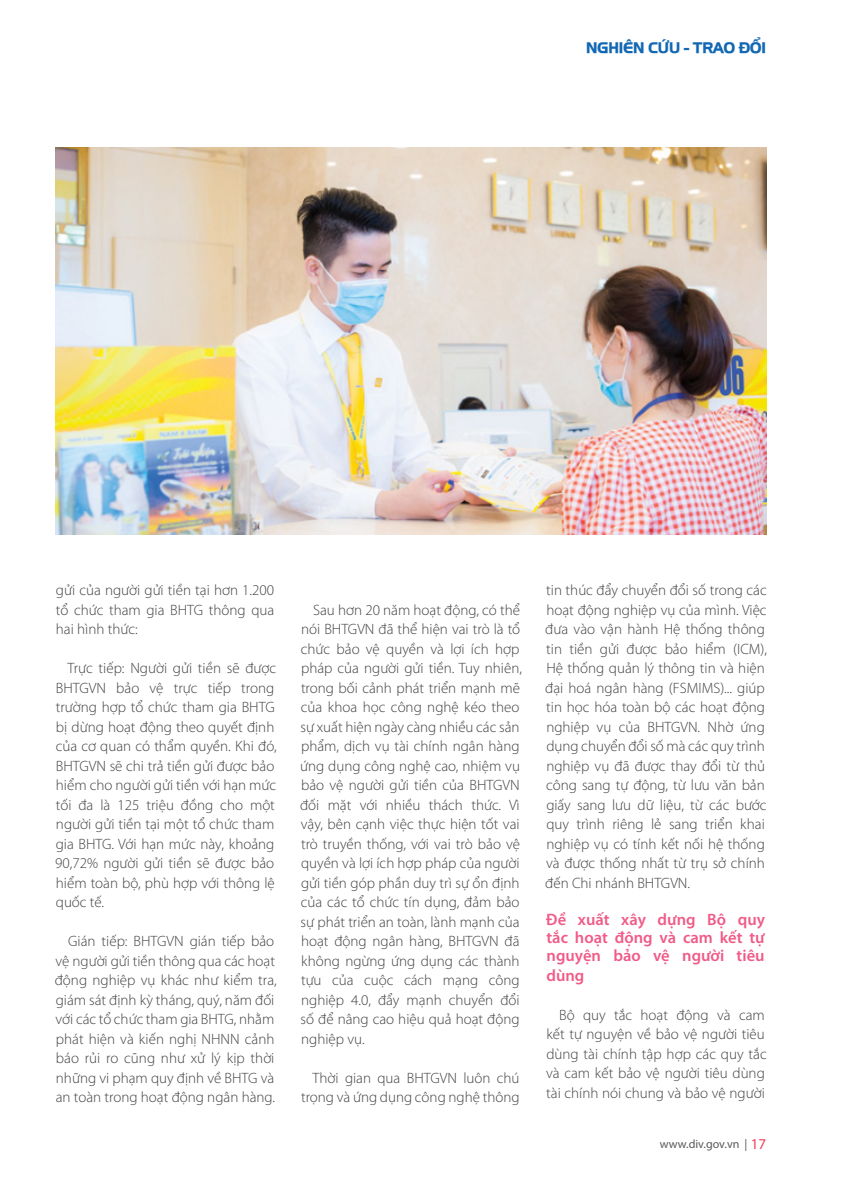
<style>
.page{position:relative;width:851px;height:1191px;background:#fff}
.page>*{position:absolute;margin:0;border:0;box-sizing:border-box;transform-origin:0 0}
.t1{font:600 16.5px/18px "Myriad Pro";color:#f05b88;text-align:justify}
.t2{font:300 15px/19.5px "Myriad Pro";color:#414042}
.t3{font:15px "UTM Hanzel";color:#1268b3}
.t4{font:12px "Myriad Pro";color:#58595b}
.s1{font-size:15px;color:#ef4056}
</style>
<div class="page">
<img style="left:55px;top:148px;width:711px;height:387px">
<p class="t3" style="left:586px;top:37px;width:181px">NGHIÊN CỨU - TRAO ĐỔI</p>
<p class="t2" style="left:56px;top:580px;width:220px;text-align:justify">gửi của người gửi tiền tại hơn 1.200 tổ chức tham gia BHTG thông qua hai hình thức:</p>
<p class="t2" style="left:55px;top:658px;width:223px;text-indent:12px">Trực tiếp: Người gửi tiền sẽ được<br>BHTGVN bảo vệ trực tiếp trong trường hợp tổ chức tham gia BHTG bị dừng hoạt động theo quyết định của cơ quan có thẩm quyền. Khi đó,<br>BHTGVN sẽ chi trả tiền gửi được bảo hiểm cho người gửi tiền với hạn mức tối đa là 125 triệu đồng cho một người gửi tiền tại một tổ chức tham gia BHTG. Với hạn mức này, khoảng<br>90,72% người gửi tiền sẽ được bảo hiểm toàn bộ, phù hợp với thông lệ quốc tế.</p>
<p class="t2" style="left:55px;top:931px;width:223px;text-indent:13px">Gián tiếp: BHTGVN gián tiếp bảo vệ người gửi tiền thông qua các hoạt động nghiệp vụ khác như kiểm tra, giám sát định kỳ tháng, quý, năm đối với các tổ chức tham gia BHTG, nhằm phát hiện và kiến nghị NHNN cảnh báo rủi ro cũng như xử lý kịp thời những vi phạm quy định về BHTG và an toàn trong hoạt động ngân hàng.</p>
<p class="t2" style="left:300px;top:599px;width:223px;text-indent:13px">Sau hơn 20 năm hoạt động, có thể nói BHTGVN đã thể hiện vai trò là tổ chức bảo vệ quyền và lợi ích hợp pháp của người gửi tiền. Tuy nhiên, trong bối cảnh phát triển mạnh mẽ của khoa học công nghệ kéo theo sự xuất hiện ngày càng nhiều các sản phẩm, dịch vụ tài chính ngân hàng ứng dụng công nghệ cao, nhiệm vụ bảo vệ người gửi tiền của BHTGVN đối mặt với nhiều thách thức. Vì vậy, bên cạnh việc thực hiện tốt vai trò truyền thống, với vai trò bảo vệ quyền và lợi ích hợp pháp của người gửi tiền góp phần duy trì sự ổn định của các tổ chức tín dụng, đảm bảo sự phát triển an toàn, lành mạnh của hoạt động ngân hàng, BHTGVN đã không ngừng ứng dụng các thành tựu của cuộc cách mạng công nghiệp 4.0, đẩy mạnh chuyển đổi số để nâng cao hiệu quả hoạt động nghiệp vụ.</p>
<p class="t2" style="left:301px;top:1067px;width:220px;text-align:right">Thời gian qua BHTGVN luôn chú trọng và ứng dụng công nghệ thông</p>
<p class="t2" style="left:545px;top:580px;width:223px">tin thúc đẩy chuyển đổi số trong các hoạt động nghiệp vụ của mình. Việc đưa vào vận hành Hệ thống thông tin tiền gửi được bảo hiểm (ICM),<br>Hệ thống quản lý thông tin và hiện đại hoá ngân hàng (FSMIMS)... giúp tin học hóa toàn bộ các hoạt động nghiệp vụ của BHTGVN. Nhờ ứng dụng chuyển đổi số mà các quy trình nghiệp vụ đã được thay đổi từ thủ công sang tự động, từ lưu văn bản giấy sang lưu dữ liệu, từ các bước quy trình riêng lẻ sang triển khai nghiệp vụ có tính kết nối hệ thống và được thống nhất từ trụ sở chính đến Chi nhánh BHTGVN.</p>
<p class="t1" style="left:546px;top:910px;width:220px">Đề xuất xây dựng Bộ quy tắc hoạt động và cam kết tự nguyện bảo vệ người tiêu</p>
<p class="t1" style="left:546px;top:965px;width:39px">dùng</p>
<p class="t2" style="left:546px;top:1004px;width:222px;text-indent:13px">Bộ quy tắc hoạt động và cam kết tự nguyện về bảo vệ người tiêu dùng tài chính tập hợp các quy tắc và cam kết bảo vệ người tiêu dùng tài chính nói chung và bảo vệ người</p>
<p class="t4" style="left:659px;top:1136px;width:108px">www.div.gov.vn | <span class="s1">17</span></p>
</div>
